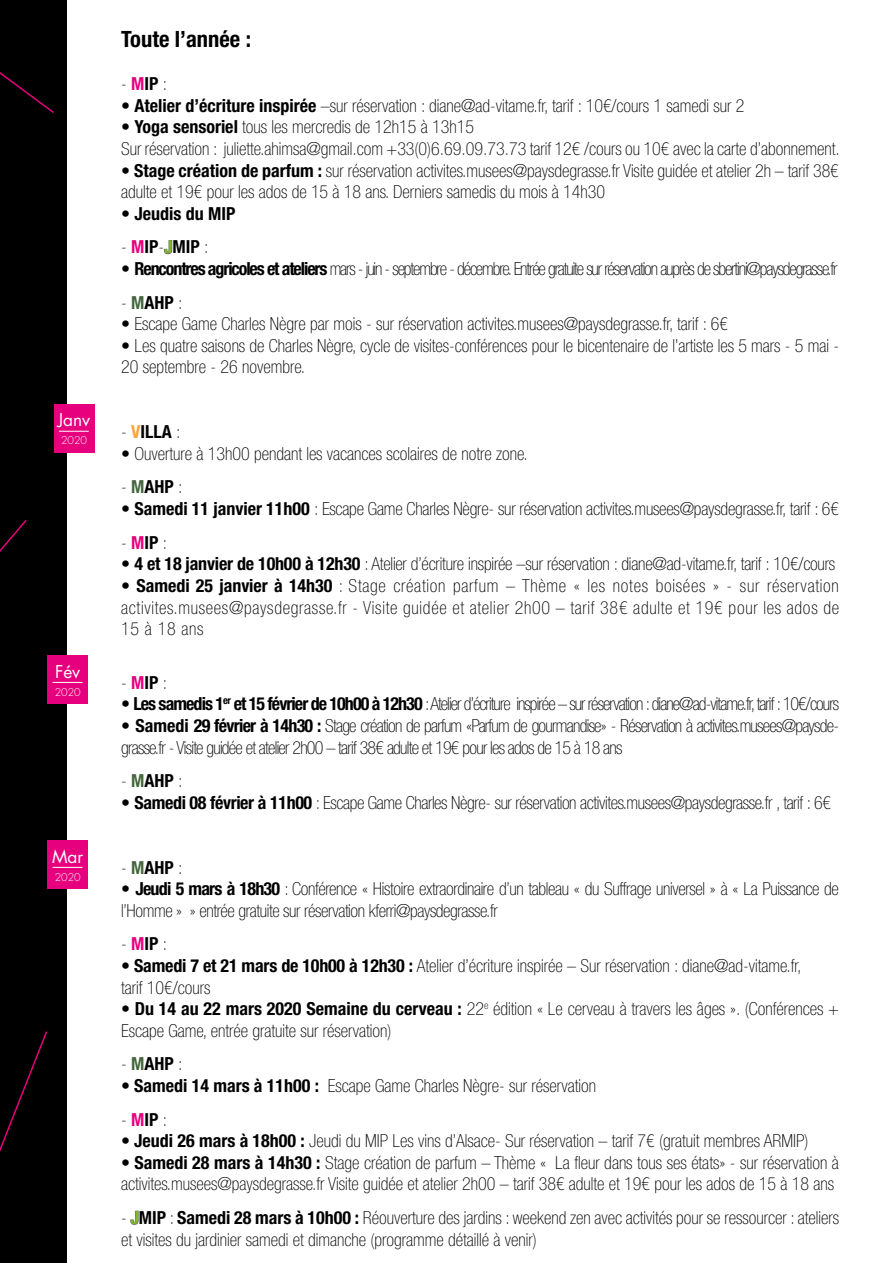
<style>
.page{position:relative;width:893px;height:1263px;background:#fff}
.page>*{position:absolute;margin:0;border:0;box-sizing:border-box;transform-origin:0 0}
.t1{font:700 condensed 22.5px "Helvetica Neue";color:#000}
.t2{font:100 condensed 18px/21.6px "Helvetica Neue";color:#000}
.t3{font:100 condensed 18px/21.6px "Helvetica Neue";letter-spacing:-.02em;color:#000}
.t4{font:100 condensed 18px/21.6px "Helvetica Neue";letter-spacing:-.04em;color:#000}
.t5{font:100 condensed 18px "Helvetica Neue";letter-spacing:-.06em;color:#000}
.t6{font:100 condensed 18px "Helvetica Neue";letter-spacing:-.05em;color:#000}
.t7{font:700 condensed 18px "Helvetica Neue";color:#000}
.t8{font:17.25px "Futura Std";color:#fff}
.t9{font:300 10.5px "Futura Std";color:#fff}
.s1{font-weight:700;color:#e6007d}
.s2{font-weight:700}
.s3{font-weight:100}
.s4{color:#e6007d}
.s5{color:#575756}
.s6{color:#43653c}
.s7{color:#f7a53e}
.s8{font-weight:700;color:#575756}
</style>
<div class="page">
<div style="left:0;top:0;width:67px;height:1263px;background:#000"></div>
<svg style="left:0;top:1031px;width:48px;height:121px"></svg>
<svg style="left:0;top:72px;width:54px;height:41px"></svg>
<svg style="left:0;top:520px;width:27px;height:32px"></svg>
<div style="left:54px;top:404px;width:40px;height:49px;background:#e6007d"></div>
<hr style="left:59px;top:431px;width:30px;height:1px;background:#fff">
<div style="left:48px;top:655px;width:40px;height:49px;background:#e6007d"></div>
<svg style="left:53px;top:682px;width:29px;height:1px"></svg>
<div style="left:48px;top:840px;width:40px;height:49px;background:#e6007d"></div>
<svg style="left:53px;top:867px;width:29px;height:1px"></svg>
<p class="t8" style="left:58px;top:409px;width:34px">Janv</p>
<p class="t9" style="left:61px;top:434px;width:28px">2020</p>
<p class="t8" style="left:55px;top:660px;width:27px">Fév</p>
<p class="t9" style="left:55px;top:685px;width:28px">2020</p>
<p class="t8" style="left:52px;top:845px;width:33px">Mar</p>
<p class="t9" style="left:55px;top:870px;width:28px">2020</p>
<p class="t1" style="left:121px;top:25px;width:131px">Toute l’année :</p>
<p class="t2" style="left:121px;top:73px;width:47px">- <span class="s1">M</span><span class="s2">IP</span> :</p>
<p class="t2" style="left:121px;top:95px;width:625px">• <span class="s2">Atelier d’écriture inspirée</span> –sur réservation : diane@ad-vitame.fr, tarif : 10€/cours 1 samedi sur 2</p>
<p class="t2" style="left:121px;top:116px;width:720px">• <span class="s2">Yoga sensoriel</span> tous les mercredis de 12h15 à 13h15<br>Sur réservation : juliette.ahimsa@gmail.com +33(0)6.69.09.73.73 tarif 12€ /cours ou 10€ avec la carte d’abonnement.</p>
<p class="t2" style="left:121px;top:159px;width:719px">• <span class="s2">Stage création de parfum :</span> sur réservation activites.musees@paysdegrasse.fr Visite guidée et atelier 2h – tarif 38€ adulte et 19€ pour les ados de 15 à 18 ans. Derniers samedis du mois à 14h30</p>
<p class="t7" style="left:121px;top:203px;width:116px"><span class="s3">•</span> Jeudis du MIP</p>
<p class="t7" style="left:121px;top:236px;width:89px"><span class="s3">-</span> <span class="s4">M</span>IP<span class="s3">-</span><span class="s5">J</span>MIP <span class="s3">:</span></p>
<p class="t5" style="left:121px;top:259px;width:718px">• <span class="s2">Rencontres agricoles et ateliers</span> mars - juin - septembre - décembre. Entrée gratuite sur réservation auprès de sbertini@paysdegrasse.fr</p>
<p class="t7" style="left:121px;top:291px;width:63px"><span class="s3">-</span> <span class="s6">M</span>AHP <span class="s3">:</span></p>
<p class="t2" style="left:121px;top:313px;width:608px">• Escape Game Charles Nègre par mois - sur réservation activites.musees@paysdegrasse.fr, tarif : 6€</p>
<p class="t2" style="left:121px;top:335px;width:719px">• Les quatre saisons de Charles Nègre, cycle de visites-conférences pour le bicentenaire de l’artiste les 5 mars - 5 mai -<br>20 septembre - 26 novembre.</p>
<p class="t7" style="left:121px;top:421px;width:61px"><span class="s3">-</span> <span class="s7">V</span>ILLA <span class="s3">:</span></p>
<p class="t2" style="left:121px;top:443px;width:408px">• Ouverture à 13h00 pendant les vacances scolaires de notre zone.</p>
<p class="t7" style="left:121px;top:476px;width:63px"><span class="s3">-</span> <span class="s6">M</span>AHP <span class="s3">:</span></p>
<p class="t2" style="left:121px;top:498px;width:719px">• <span class="s2">Samedi 11 janvier 11h00</span> : Escape Game Charles Nègre- sur réservation activites.musees@paysdegrasse.fr, tarif : 6€</p>
<p class="t2" style="left:121px;top:531px;width:47px">- <span class="s1">M</span><span class="s2">IP</span> :</p>
<p class="t2" style="left:121px;top:553px;width:716px">• <span class="s2">4 et 18 janvier de 10h00 à 12h30</span> : Atelier d’écriture inspirée –sur réservation : diane@ad-vitame.fr, tarif : 10€/cours</p>
<p class="t2" style="left:121px;top:575px;width:719px;text-align:justify">• <span class="s2">Samedi 25 janvier à 14h30</span> : Stage création parfum – Thème « les notes boisées » - sur réservation activites.musees@paysdegrasse.fr - Visite guidée et atelier 2h00 – tarif 38€ adulte et 19€ pour les ados de 15 à 18 ans</p>
<p class="t2" style="left:121px;top:671px;width:47px">- <span class="s1">M</span><span class="s2">IP</span> :</p>
<p class="t6" style="left:121px;top:694px;width:719px">• <span class="s2">Les samedis 1</span><sup>er</sup> <span class="s2">et 15 février de 10h00 à 12h30</span> :Atelier d’écriture inspirée – sur réservation : diane@ad-vitame.fr, tarif : 10€/cours</p>
<p class="t4" style="left:121px;top:715px;width:719px">• <span class="s2">Samedi 29 février à 14h30 :</span> Stage création de parfum «Parfum de gourmandise» - Réservation à activites.musees@paysde&shy;grasse.fr - Visite guidée et atelier 2h00 – tarif 38€ adulte et 19€ pour les ados de 15 à 18 ans</p>
<p class="t7" style="left:121px;top:770px;width:63px"><span class="s3">-</span> <span class="s6">M</span>AHP <span class="s3">:</span></p>
<p class="t3" style="left:121px;top:791px;width:711px">• <span class="s2">Samedi 08 février à 11h00</span> : Escape Game Charles Nègre- sur réservation activites.musees@paysdegrasse.fr , tarif : 6€</p>
<p class="t7" style="left:121px;top:856px;width:63px"><span class="s3">-</span> <span class="s6">M</span>AHP <span class="s3">:</span></p>
<p class="t3" style="left:121px;top:878px;width:719px">• <span class="s2">Jeudi 5 mars à 18h30</span> : Conférence « Histoire extraordinaire d’un tableau « du Suffrage universel » à « La Puissance de l’Homme » » entrée gratuite sur réservation kferri@paysdegrasse.fr</p>
<p class="t2" style="left:121px;top:933px;width:47px">- <span class="s1">M</span><span class="s2">IP</span> :</p>
<p class="t2" style="left:121px;top:955px;width:682px">• <span class="s2">Samedi 7 et 21 mars de 10h00 à 12h30 :</span> Atelier d’écriture inspirée – Sur réservation : diane@ad-vitame.fr, tarif 10€/cours</p>
<p class="t2" style="left:121px;top:998px;width:719px">• <span class="s2">Du 14 au 22 mars 2020 Semaine du cerveau :</span> 22<sup>e</sup> édition « Le cerveau à travers les âges ». (Conférences +<br>Escape Game, entrée gratuite sur réservation)</p>
<p class="t7" style="left:121px;top:1053px;width:63px"><span class="s3">-</span> <span class="s6">M</span>AHP <span class="s3">:</span></p>
<p class="t2" style="left:121px;top:1075px;width:476px">• <span class="s2">Samedi 14 mars à 11h00 :</span> Escape Game Charles Nègre- sur réservation</p>
<p class="t2" style="left:121px;top:1108px;width:47px">- <span class="s1">M</span><span class="s2">IP</span> :</p>
<p class="t2" style="left:121px;top:1130px;width:689px">• <span class="s2">Jeudi 26 mars à 18h00 :</span> Jeudi du MIP Les vins d’Alsace- Sur réservation – tarif 7€ (gratuit membres ARMIP)</p>
<p class="t2" style="left:121px;top:1151px;width:719px">• <span class="s2">Samedi 28 mars à 14h30 :</span> Stage création de parfum – Thème « La fleur dans tous ses états» - sur réservation à activites.musees@paysdegrasse.fr Visite guidée et atelier 2h00 – tarif 38€ adulte et 19€ pour les ados de 15 à 18 ans</p>
<p class="t2" style="left:121px;top:1207px;width:719px">- <span class="s8">J</span><span class="s2">MIP</span> : <span class="s2">Samedi 28 mars à 10h00 :</span> Réouverture des jardins : weekend zen avec activités pour se ressourcer : ateliers et visites du jardinier samedi et dimanche (programme détaillé à venir)</p>
</div>
